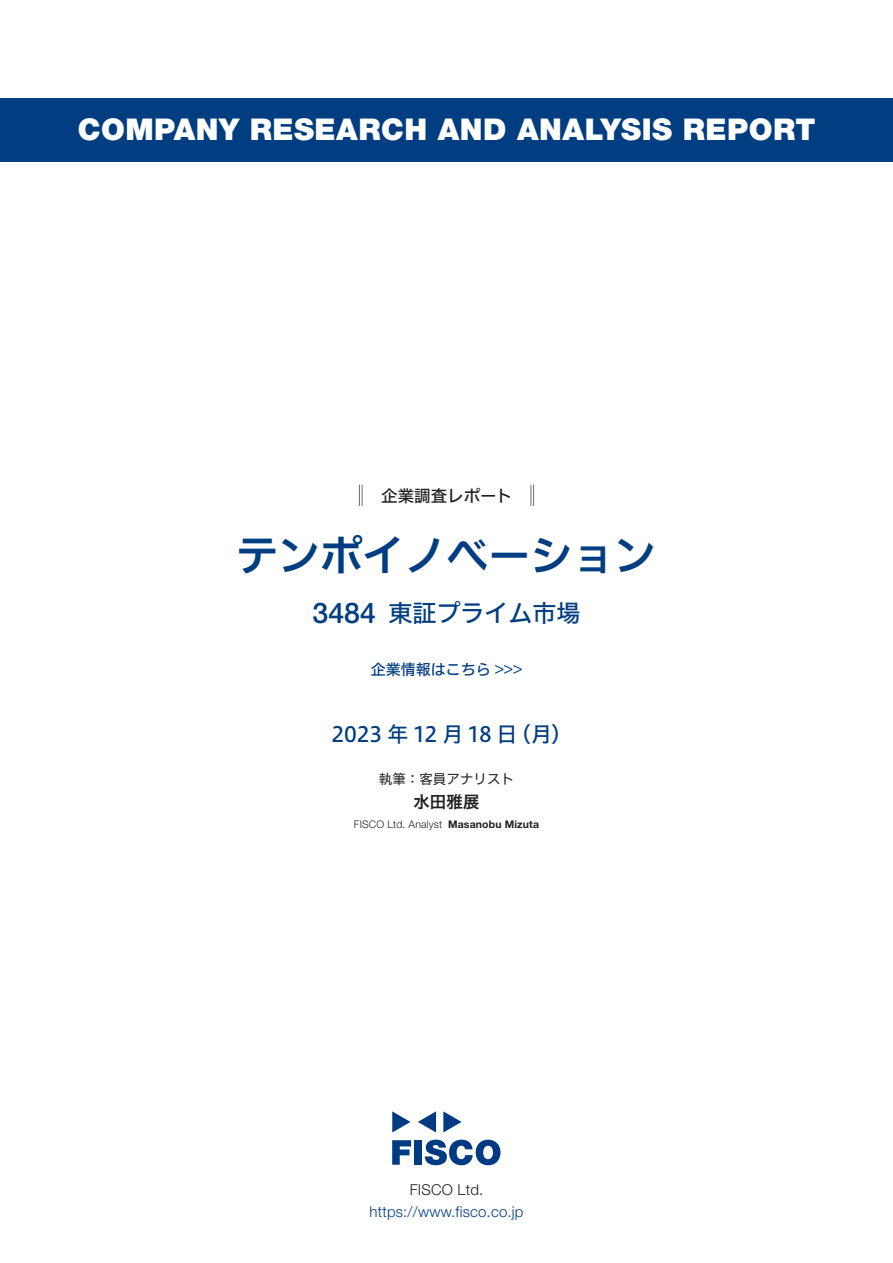
<style>
.page{position:relative;width:893px;height:1263px;background:#fff}
.page>*{position:absolute;margin:0;border:0;box-sizing:border-box;transform-origin:0 0}
.t1{font:42px "Hiragino UD Sans F Std N W6";color:#003d81}
.t2{font:900 30px "Helvetica Neue LT Std";letter-spacing:.015em;color:#fff}
.t3{font:500 28.5px "Helvetica Neue LT Std";color:#003d81}
.t4{font:24px "Hiragino UD Sans F Std N W5";color:#003d81}
.t5{font:21px "Hiragino UD Sans F Std N W5";letter-spacing:-.005em;color:#003d81}
.t6{font:16.5px "Hiragino UD Sans F Std N W5";color:#231f20}
.t7{font:16.5px "Hiragino UD Sans F Std N W6";color:#231f20}
.t8{font:300 15px "Helvetica Neue LT Std";letter-spacing:.015em;color:#003d81}
.t9{font:15px "Hiragino UD Sans F Std N W5";color:#003d81}
.t10{font:300 15px "Helvetica Neue LT Std";letter-spacing:.015em;color:#231f20}
.t11{font:13.5px "Hiragino UD Sans F Std N W4";color:#231f20}
.t12{font:300 10.5px "Helvetica Neue LT Std";letter-spacing:.015em;color:#231f20}
.t13{font:700 10.5px "Helvetica Neue LT Std";letter-spacing:.015em;color:#231f20}
</style>
<div class="page">
<svg style="left:392px;top:1140px;width:19px;height:25px"></svg>
<div style="left:414px;top:1140px;width:8px;height:25px;background:#003a83"></div>
<svg style="left:425px;top:1139px;width:75px;height:26px"></svg>
<svg style="left:392px;top:1111px;width:18px;height:21px"></svg>
<svg style="left:443px;top:1111px;width:19px;height:21px"></svg>
<svg style="left:418px;top:1111px;width:18px;height:21px"></svg>
<div style="left:0;top:98px;width:893px;height:64px;background:#003d81"></div>
<svg style="left:359px;top:485px;width:4px;height:21px"></svg>
<svg style="left:531px;top:485px;width:3px;height:21px"></svg>
<p class="t2" style="left:78px;top:112px;width:739px">COMPANY RESEARCH AND ANALYSIS REPORT</p>
<p class="t6" style="left:365px;top:483px;width:149px">　企業調査レポート</p>
<h1 class="t1" style="left:236px;top:523px;width:422px">テンポイノベーション</h1>
<p class="t3" style="left:313px;top:596px;width:65px">3484</p>
<p class="t4" style="left:388px;top:594px;width:193px">東証プライム市場</p>
<p class="t9" style="left:371px;top:658px;width:153px">企業情報はこちら &lt;&lt;&lt;</p>
<p class="t5" style="left:331px;top:718px;width:188px">2023 年 12 月 18 日</p>
<p class="t5" style="left:510px;top:718px;width:63px">（月(</p>
<p class="t11" style="left:379px;top:768px;width:137px">執筆：客員アナリスト</p>
<p class="t7" style="left:413px;top:789px;width:67px">水田雅展</p>
<p class="t13" style="left:448px;top:818px;width:92px">Masanobu Mizuta</p>
<p class="t12" style="left:354px;top:818px;width:90px">FISCO Ltd. Analyst</p>
<p class="t10" style="left:410px;top:1180px;width:75px">FISCO Ltd.</p>
<p class="t8" style="left:369px;top:1202px;width:156px">https://www.fisco.co j p.</p>
</div>
